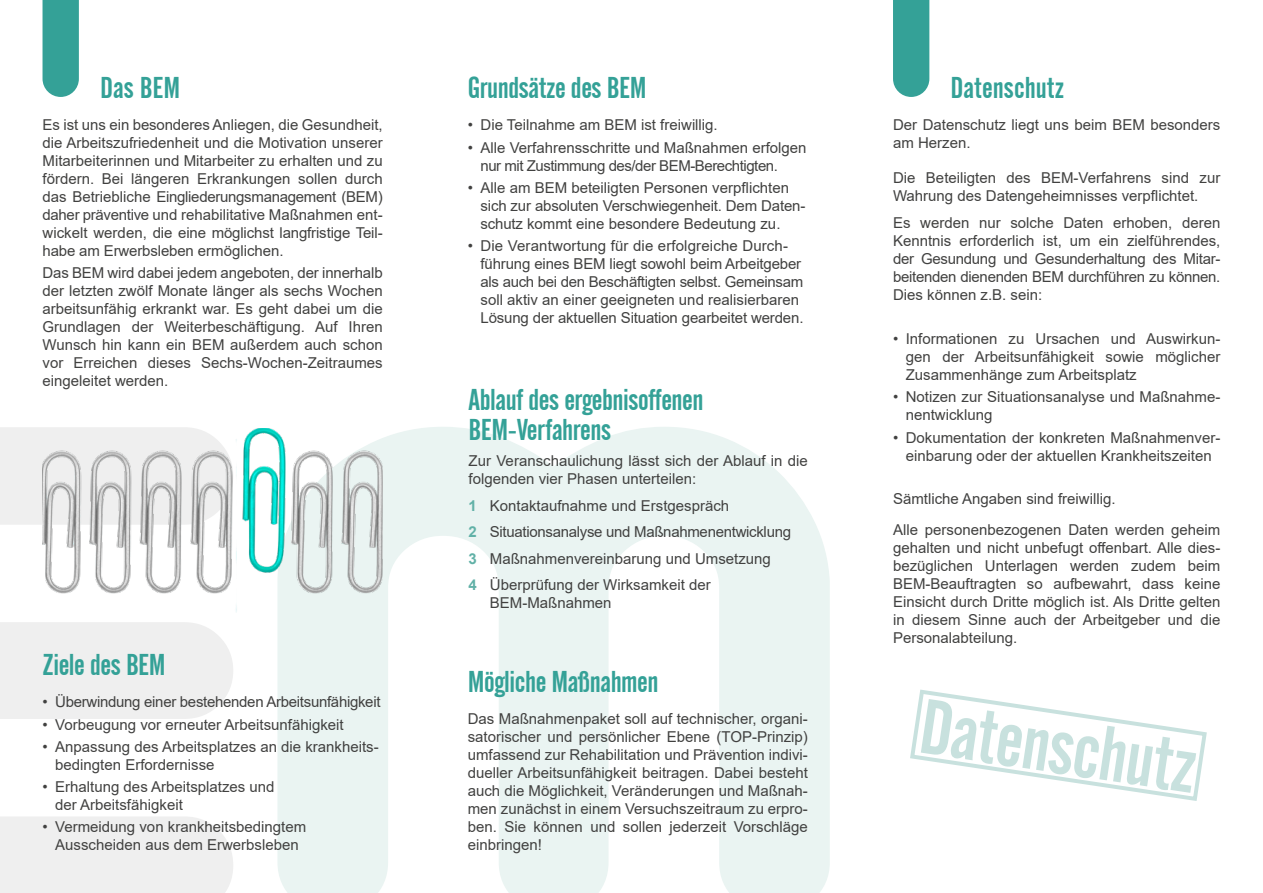
<style>
.page{position:relative;width:1263px;height:893px;background:#fff}
.page>*{position:absolute;margin:0;border:0;box-sizing:border-box;transform-origin:0 0}
.t1{font:76.65px "Alternate Gothic No 2 BT";color:#c8e1de}
.t2{font:30px/30px "Alternate Gothic No 2 BT";letter-spacing:-.015em;color:#34a197}
.t3{font:15px/18px "Arial";color:#414140}
.t4{font:15px "Arial";letter-spacing:-.02em;color:#414140}
.s1{font-weight:700;color:#61b1a7}
</style>
<div class="page">
<svg style="left:277px;top:427px;width:553px;height:466px;fill:#eaf4f2"></svg>
<svg style="left:0;top:427px;width:233px;height:466px;fill:#efefef"></svg>
<svg style="left:43px;top:0;width:36px;height:97px;background:#3ca49b"></svg>
<img style="left:43px;top:428px;width:340px;height:196px">
<div style="left:893px;top:0;width:36px;height:97px;background:#34a197"></div>
<svg style="left:910px;top:689px;width:297px;height:112px"></svg>
<h2 class="t2" style="left:100px;top:73px;width:82px">Das BEM</h2>
<p class="t3" style="left:43px;top:116px;width:342px;text-align:justify">Es ist uns ein besonderes Anliegen, die Gesundheit, die Arbeitszufriedenheit und die Motivation unserer Mitarbeiterinnen und Mitarbeiter zu erhalten und zu fördern. Bei längeren Erkrankungen sollen durch das Betriebliche Eingliederungsmanagement (BEM) daher präventive und rehabilitative Maßnahmen ent&shy;wickelt werden, die eine möglichst langfristige Teil&shy;habe am Erwerbsleben ermöglichen.</p>
<p class="t3" style="left:43px;top:264px;width:342px;text-align:justify">Das BEM wird dabei jedem angeboten, der innerhalb der letzten zwölf Monate länger als sechs Wochen arbeitsunfähig erkrankt war. Es geht dabei um die Grundlagen der Weiterbeschäftigung. Auf Ihren Wunsch hin kann ein BEM außerdem auch schon vor Erreichen dieses Sechs-Wochen-Zeitraumes eingeleitet werden.</p>
<h2 class="t2" style="left:43px;top:649px;width:125px">Ziele des BEM</h2>
<p class="t4" style="left:43px;top:692px;width:339px">• Überwindung einer bestehenden Arbeitsunfähigkeit</p>
<p class="t3" style="left:43px;top:715px;width:303px">• Vorbeugung vor erneuter Arbeitsunfähigkeit</p>
<p class="t3" style="left:55px;top:738px;width:325px;text-indent:-13px">• Anpassung des Arbeitsplatzes an die krankheits&shy;bedingten Erfordernisse</p>
<p class="t3" style="left:55px;top:778px;width:221px;text-indent:-13px">• Erhaltung des Arbeitsplatzes und der Arbeitsfähigkeit</p>
<p class="t3" style="left:43px;top:818px;width:265px;text-align:center">• Vermeidung von krankheitsbedingtem<br>Ausscheiden aus dem Erwerbsleben</p>
<h2 class="t2" style="left:468px;top:73px;width:180px">Grundsätze des BEM</h2>
<p class="t3" style="left:468px;top:116px;width:252px">• Die Teilnahme am BEM ist freiwillig.</p>
<p class="t3" style="left:480px;top:138px;width:327px;text-indent:-13px">• Alle Verfahrensschritte und Maßnahmen erfolgen nur mit Zustimmung des/der BEM-Berechtigten.</p>
<p class="t3" style="left:480px;top:179px;width:326px;text-indent:-13px">• Alle am BEM beteiligten Personen verpflichten sich zur absoluten Verschwiegenheit. Dem Daten&shy;schutz kommt eine besondere Bedeutung zu.</p>
<p class="t3" style="left:480px;top:237px;width:324px;text-indent:-13px">• Die Verantwortung für die erfolgreiche Durch&shy;führung eines BEM liegt sowohl beim Arbeitgeber als auch bei den Beschäftigten selbst. Gemeinsam soll aktiv an einer geeigneten und realisierbaren Lösung der aktuellen Situation gearbeitet werden.</p>
<h2 class="t2" style="left:469px;top:385px;width:236px">Ablauf des ergebnisoffenen<br>BEM-Verfahrens</h2>
<p class="t3" style="left:469px;top:452px;width:341px">Zur Veranschaulichung lässt sich der Ablauf in die folgenden vier Phasen unterteilen:</p>
<p class="t3" style="left:469px;top:492px;width:324px;line-height:26.5px"><span class="s1">1</span> Kontaktaufnahme und Erstgespräch<br><span class="s1">2</span> Situationsanalyse und Maßnahmenentwicklung <span class="s1">3</span> Maßnahmenvereinbarung und Umsetzung<br><span class="s1">4</span> Überprüfung der Wirksamkeit der</p>
<p class="t3" style="left:490px;top:594px;width:123px">BEM-Maßnahmen</p>
<h2 class="t2" style="left:468px;top:667px;width:192px">Mögliche Maßnahmen</h2>
<p class="t3" style="left:468px;top:710px;width:342px;text-align:justify">Das Maßnahmenpaket soll auf technischer, organi&shy;satorischer und persönlicher Ebene (TOP-Prinzip) umfassend zur Rehabilitation und Prävention indivi&shy;dueller Arbeitsunfähigkeit beitragen. Dabei besteht auch die Möglichkeit, Veränderungen und Maßnah&shy;men zunächst in einem Versuchszeitraum zu erpro&shy;ben. Sie können und sollen jederzeit Vorschläge einbringen!</p>
<h2 class="t2" style="left:951px;top:73px;width:115px">Datenschutz</h2>
<p class="t3" style="left:893px;top:116px;width:329px">Der Datenschutz liegt uns beim BEM besonders am Herzen.</p>
<p class="t3" style="left:893px;top:169px;width:329px">Die Beteiligten des BEM-Verfahrens sind zur<br>Wahrung des Datengeheimnisses verpflichtet.</p>
<p class="t3" style="left:893px;top:213px;width:329px;text-align:justify">Es werden nur solche Daten erhoben, deren Kenntnis erforderlich ist, um ein zielführendes, der Gesundung und Gesunderhaltung des Mitar&shy;beitenden dienenden BEM durchführen zu können.<br>Dies können z.B. sein:</p>
<p class="t3" style="left:906px;top:330px;width:316px;text-align:justify;text-indent:-13px">• Informationen zu Ursachen und Auswirkun&shy;gen der Arbeitsunfähigkeit sowie möglicher Zusammenhänge zum Arbeitsplatz</p>
<p class="t3" style="left:906px;top:388px;width:316px;text-indent:-13px">• Notizen zur Situationsanalyse und Maßnahme&shy;nentwicklung</p>
<p class="t3" style="left:893px;top:428px;width:329px;text-align:center">• Dokumentation der konkreten Maßnahmenver&shy;einbarung oder der aktuellen Krankheitszeiten</p>
<p class="t3" style="left:893px;top:483px;width:329px;line-height:30.8px">Sämtliche Angaben sind freiwillig.<br>Alle personenbezogenen Daten werden geheim</p>
<p class="t3" style="left:893px;top:538px;width:329px;text-align:justify">gehalten und nicht unbefugt offenbart. Alle dies&shy;bezüglichen Unterlagen werden zudem beim BEM-Beauftragten so aufbewahrt, dass keine Einsicht durch Dritte möglich ist. Als Dritte gelten in diesem Sinne auch der Arbeitgeber und die Personalabteilung.</p>
<h1 class="t1" style="left:927px;top:682px;width:280px;rotate:9deg">Datenschutz</h1>
</div>
